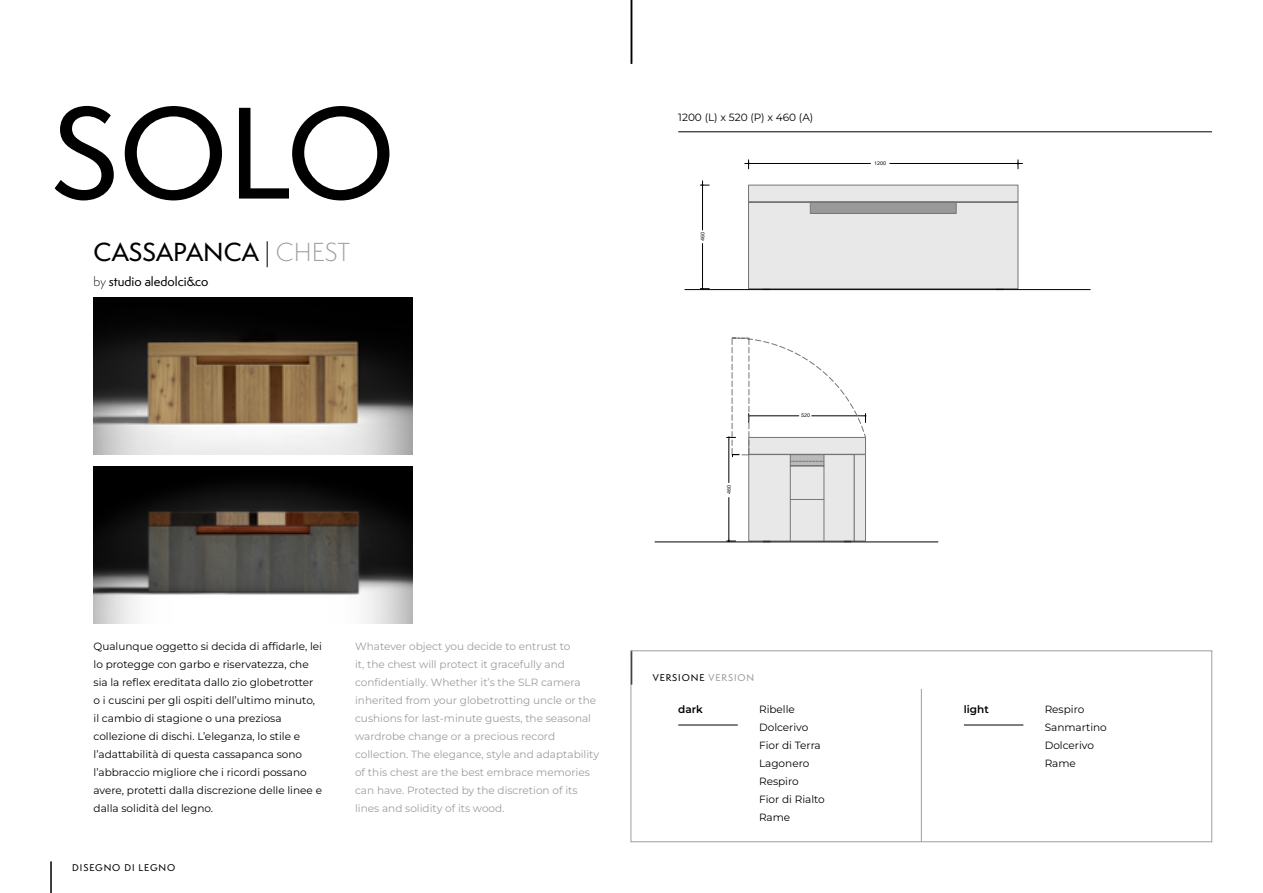
<style>
.page{position:relative;width:1263px;height:893px;background:#fff}
.page>*{position:absolute;margin:0;border:0;box-sizing:border-box;transform-origin:0 0}
.t1{font:500 120px "Semplicita Pro";color:#000}
.t2{font:500 24px "Semplicita Pro";color:#000}
.t3{font:500 12px "Semplicita Pro";color:#000}
.t4{font:10.5px/18px "Montserrat";color:#000}
.t5{font:10.5px/18px "Montserrat";color:#9d9d9c}
.t6{font:600 10.5px "Montserrat";color:#000}
.t7{font:500 9px "Semplicita Pro";letter-spacing:.1em;color:#000}
.t8{font:300 6.9px "Arial Hebrew Scholar";color:#000}
.s1{font-weight:300}
.s2{font-weight:300;color:#9d9d9c}
.s3{color:#9d9d9c}
</style>
<div class="page">
<hr style="left:50px;top:861px;width:2px;height:32px;background:#000">
<hr style="left:678px;top:132px;width:534px;height:1px;background:#000">
<hr style="left:678px;top:725px;width:60px;height:1px;background:#000">
<div style="left:631px;top:651px;width:581px;height:191px;border:1px solid #9d9d9c"></div>
<hr style="left:631px;top:0;width:1px;height:64px;background:#000">
<hr style="left:702px;top:243px;width:1px;height:44px;background:#000">
<hr style="left:702px;top:181px;width:1px;height:49px;background:#000">
<svg style="left:700px;top:184px;width:9px;height:3px"></svg>
<svg style="left:748px;top:185px;width:270px;height:104px;background:#dedede"></svg>
<hr style="left:744px;top:163px;width:127px;height:1px;background:#000">
<hr style="left:889px;top:163px;width:134px;height:1px;background:#000">
<hr style="left:685px;top:289px;width:405px;height:1px;background:#000">
<svg style="left:726px;top:338px;width:141px;height:203px"></svg>
<hr style="left:655px;top:541px;width:283px;height:1px;background:#000">
<svg style="left:747px;top:160px;width:3px;height:9px"></svg>
<svg style="left:1017px;top:160px;width:2px;height:9px"></svg>
<img style="left:94px;top:298px;width:318px;height:156px">
<img style="left:94px;top:467px;width:318px;height:156px">
<hr style="left:964px;top:725px;width:59px;height:1px;background:#000">
<hr style="left:921px;top:689px;width:1px;height:153px;background:#9d9d9c">
<h1 class="t1" style="left:51px;top:69px;width:346px">SOLO</h1>
<h2 class="t2" style="left:94px;top:235px;width:258px">CASSAPANCA <span class="s1">|</span> <span class="s2">CHEST</span></h2>
<p class="t3" style="left:94px;top:273px;width:117px"><span class="s1">by</span> studio aledolci&amp;co</p>
<p class="t4" style="left:678px;top:108px;width:137px">1200 (L) x 520 (P) x 460 (A)</p>
<p class="t8" style="left:699px;top:241px;width:11px;rotate:-90deg">460</p>
<p class="t8" style="left:874px;top:160px;width:14px">1200</p>
<p class="t8" style="left:725px;top:494px;width:11px;rotate:-90deg">460</p>
<p class="t8" style="left:801px;top:412px;width:11px">520</p>
<p class="t4" style="left:94px;top:637px;width:230px">Qualunque oggetto si decida di affidarle, lei lo protegge con garbo e riservatezza, che sia la reflex ereditata dallo zio globetrotter o i cuscini per gli ospiti dell’ultimo minuto, il cambio di stagione o una preziosa collezione di dischi. L’eleganza, lo stile e l’adattabilità di questa cassapanca sono l’abbraccio migliore che i ricordi possano avere, protetti dalla discrezione delle linee e dalla solidità del legno.</p>
<p class="t5" style="left:355px;top:637px;width:246px">Whatever object you decide to entrust to<br>it, the chest will protect it gracefully and confidentially. Whether it’s the SLR camera inherited from your globetrotting uncle or the cushions for last-minute guests, the seasonal wardrobe change or a precious record collection. The elegance, style and adaptability of this chest are the best embrace memories can have. Protected by the discretion of its lines and solidity of its wood.</p>
<p class="t7" style="left:72px;top:861px;width:105px">DISEGNO DI LEGNO</p>
<p class="t7" style="left:653px;top:671px;width:103px">VERSIONE <span class="s3">VERSION</span></p>
<p class="t6" style="left:678px;top:703px;width:26px">dark</p>
<p class="t4" style="left:759px;top:700px;width:67px">Ribelle<br>Dolcerivo<br>Fior di Terra<br>Lagonero<br>Respiro<br>Fior di Rialto<br>Rame</p>
<p class="t6" style="left:964px;top:703px;width:27px">light</p>
<p class="t4" style="left:1045px;top:700px;width:64px">Respiro<br>Sanmartino<br>Dolcerivo<br>Rame</p>
</div>
